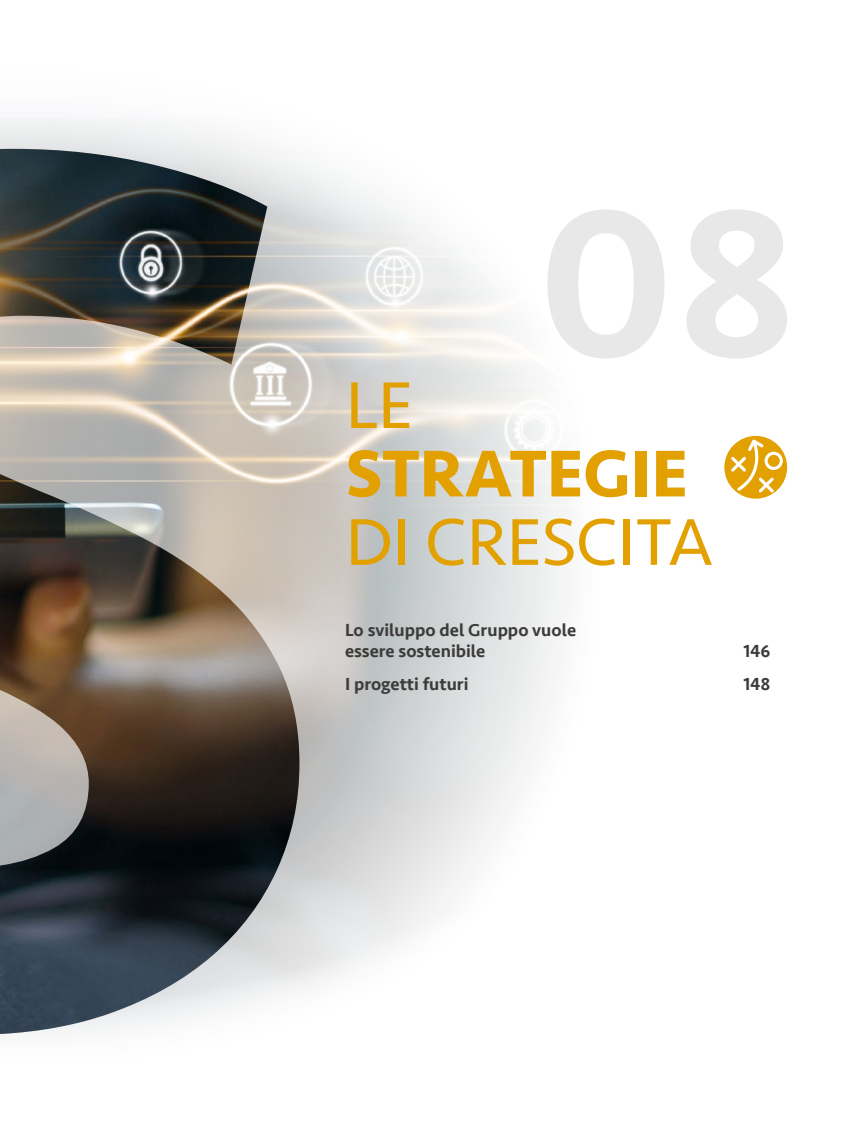
<style>
.page{position:relative;width:851px;height:1127px;background:#fff}
.page>*{position:absolute;margin:0;border:0;box-sizing:border-box;transform-origin:0 0}
.t1{font:68.4px "Seravek";color:#e2a100}
.t2{font:700 68.4px "Seravek";color:#e2a100}
.t3{font:500 18px/21px "Seravek";color:#3c3c3b}
</style>
<div class="page">
<img style="left:0;top:149px;width:299px;height:885px">
<svg style="left:547px;top:209px;width:240px;height:149px"></svg>
<svg style="left:724px;top:436px;width:63px;height:63px"></svg>
<h1 class="t1" style="left:346px;top:352px;width:69px">LE</h1>
<h1 class="t2" style="left:346px;top:419px;width:343px">STRATEGIE</h1>
<h1 class="t1" style="left:346px;top:489px;width:369px">DI CRESCITA</h1>
<p class="t3" style="left:345px;top:620px;width:232px">Lo sviluppo del Gruppo vuole essere sostenibile</p>
<p class="t3" style="left:743px;top:641px;width:28px">146</p>
<p class="t3" style="left:345px;top:674px;width:125px">I progetti futuri</p>
<p class="t3" style="left:743px;top:674px;width:29px">148</p>
</div>
